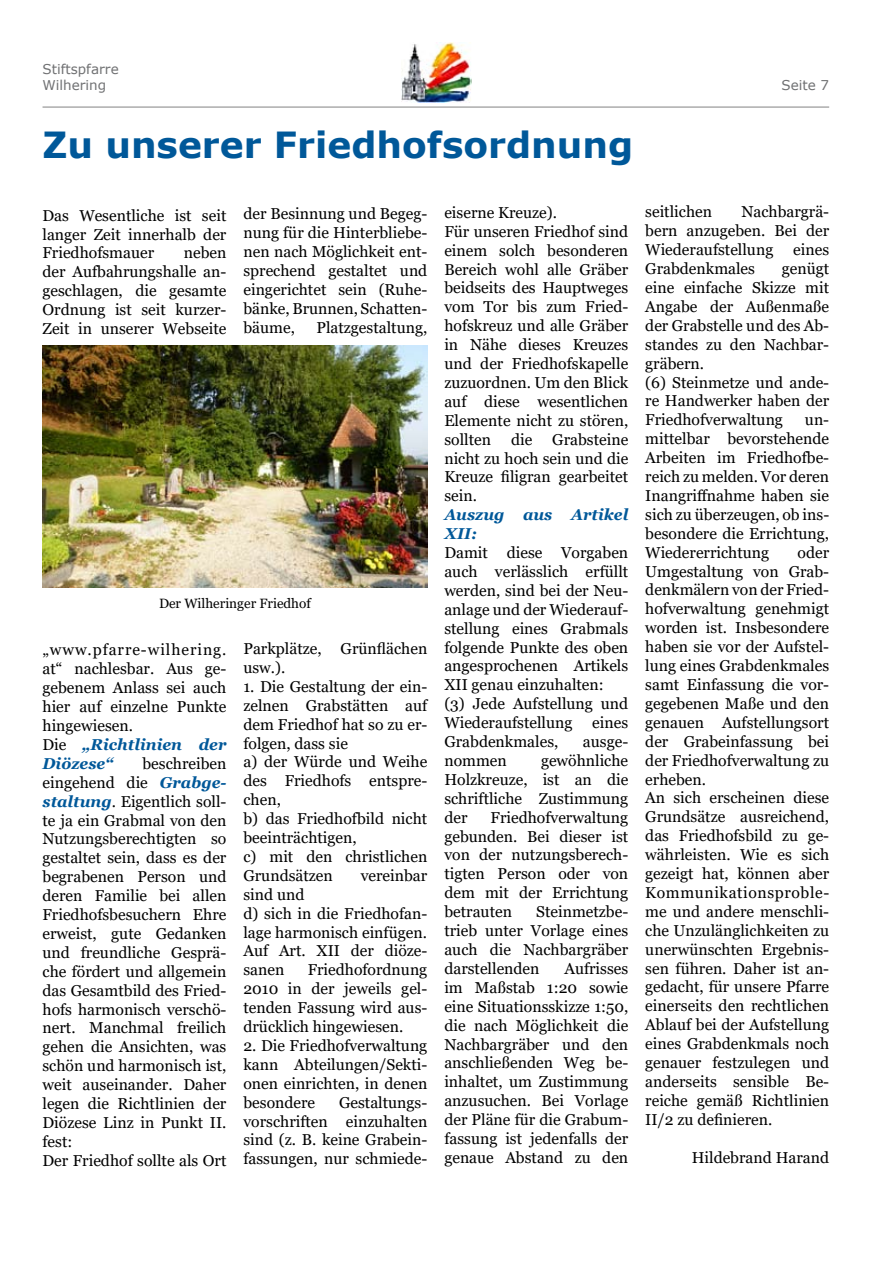
<style>
.page{position:relative;width:893px;height:1263px;background:#fff}
.page>*{position:absolute;margin:0;border:0;box-sizing:border-box;transform-origin:0 0}
.t1{font:700 36px "Verdana";color:#005899}
.t2{font:15.75px/18.9px "Georgia";color:#000;text-align:justify}
.t3{font:italic 700 15.75px/18.9px "Georgia";color:#005899}
.t4{font:13.5px/16.2px "Verdana";color:#707173}
.t5{font:13.5px "Georgia";color:#000}
.s1{font-weight:700;font-style:italic;color:#005899}
</style>
<div class="page">
<hr style="left:43px;top:107px;width:786px;height:1px;background:#000">
<img style="left:402px;top:43px;width:69px;height:60px">
<img style="left:43px;top:346px;width:384px;height:242px">
<p class="t4" style="left:43px;top:61px;width:78px">Stiftspfarre<br>Wilhering</p>
<h1 class="t1" style="left:43px;top:119px;width:592px">Zu unserer Friedhofsordnung</h1>
<p class="t4" style="left:781px;top:77px;width:49px">Seite 7</p>
<p class="t2" style="left:43px;top:206px;width:185px">Das Wesentliche ist seit langer Zeit innerhalb der Friedhofsmauer</p>
<p class="t2" style="left:43px;top:244px;width:185px;text-indent:141px">neben der Aufbahrungshalle an&shy;geschlagen, die gesamte Ordnung ist seit kurzer-Zeit in unserer Webseite</p>
<p class="t2" style="left:243px;top:205px;width:185px">der Besinnung und Begeg&shy;nung für die Hinterbliebe&shy;nen nach Möglichkeit ent&shy;sprechend gestaltet und eingerichtet sein (Ruhe&shy;bänke, Brunnen, Schatten&shy;bäume,</p>
<p class="t2" style="left:316px;top:318px;width:112px">Platzgestaltung,</p>
<p class="t5" style="left:159px;top:595px;width:153px">Der Wilheringer Friedhof</p>
<p class="t2" style="left:43px;top:641px;width:185px;text-align:left">„www.pfarre-wilhering. at“ nachlesbar. Aus ge&shy;gebenem Anlass sei auch hier auf einzelne Punkte hingewiesen.<br>Die <span class="s1">„Richtlinien der<br>Diözese“</span></p>
<p class="t2" style="left:43px;top:754px;width:185px;text-align:left;text-indent:100px">beschreiben eingehend die <span class="s1">Grabge&shy;staltung</span>. Eigentlich soll&shy;te ja ein Grabmal von den<br>Nutzungsberechtigten so gestaltet sein, dass es der begrabenen Person und deren Familie bei allen<br>Friedhofsbesuchern Ehre erweist, gute Gedanken und freundliche Gesprä&shy;che fördert und allgemein das Gesamtbild des Fried&shy;hofs harmonisch verschö&shy;nert. Manchmal freilich gehen die Ansichten, was schön und harmonisch ist, weit auseinander. Daher legen die Richtlinien der<br>Diözese Linz in Punkt II. fest:<br>Der Friedhof sollte als Ort</p>
<p class="t2" style="left:243px;top:639px;width:185px">Parkplätze, Grünflächen usw.).</p>
<p class="t2" style="left:243px;top:677px;width:185px;text-align:left">1. Die Gestaltung der ein&shy;zelnen Grabstätten auf dem Friedhof hat so zu er&shy;folgen, dass sie<br>a) der Würde und Weihe des Friedhofs entspre&shy;chen,<br>b) das Friedhofbild nicht beeinträchtigen,<br>c) mit den christlichen<br>Grundsätzen</p>
<p class="t2" style="left:361px;top:866px;width:68px">vereinbar</p>
<p class="t2" style="left:243px;top:885px;width:185px;text-align:left">sind und<br>d) sich in die Friedhofan&shy;lage harmonisch einfügen.<br>Auf Art. XII der diöze&shy;sanen</p>
<p class="t2" style="left:243px;top:961px;width:185px;text-indent:64px">Friedhofordnung 2010 in der jeweils gel&shy;tenden Fassung wird aus&shy;drücklich hingewiesen.</p>
<p class="t2" style="left:243px;top:1036px;width:185px">2. Die Friedhofverwaltung kann Abteilungen/Sekti&shy;onen einrichten, in denen besondere</p>
<p class="t2" style="left:243px;top:1093px;width:185px;text-indent:96px">Gestaltungs&shy;vorschriften einzuhalten sind (z. B. keine Grabein&shy;fassungen, nur schmiede-</p>
<p class="t2" style="left:444px;top:203px;width:185px;text-align:left">eiserne Kreuze).<br>Für unseren Friedhof sind einem solch besonderen<br>Bereich wohl alle Gräber beidseits des Hauptweges vom Tor bis zum Fried&shy;hofskreuz und alle Gräber in Nähe dieses Kreuzes und der Friedhofskapelle zuzuordnen. Um den Blick auf diese wesentlichen<br>Elemente nicht zu stören, sollten</p>
<p class="t2" style="left:444px;top:430px;width:185px;text-indent:108px">Grabsteine nicht zu hoch sein und die Kreuze filigran gearbeitet sein.</p>
<p class="t3" style="left:444px;top:505px;width:185px">Auszug aus Artikel<br>XII:</p>
<p class="t2" style="left:444px;top:543px;width:185px;text-align:left">Damit diese Vorgaben auch verlässlich erfüllt werden, sind bei der Neu&shy;anlage und der Wiederauf&shy;stellung eines Grabmals folgende Punkte des oben angesprochenen Artikels<br>XII genau einzuhalten:<br>(3) Jede Aufstellung und<br>Wiederaufstellung</p>
<p class="t2" style="left:511px;top:430px;width:23px">die</p>
<p class="t2" style="left:592px;top:714px;width:37px">eines</p>
<p class="t2" style="left:444px;top:732px;width:116px">Grabdenkmales,</p>
<p class="t2" style="left:583px;top:732px;width:47px">ausge-</p>
<p class="t2" style="left:444px;top:751px;width:64px">nommen</p>
<p class="t2" style="left:444px;top:751px;width:185px;text-indent:97px">gewöhnliche Holzkreuze, ist an die schriftliche Zustimmung der</p>
<p class="t2" style="left:444px;top:808px;width:185px;text-indent:46px">Friedhofverwaltung gebunden. Bei dieser ist von der nutzungsberech&shy;tigten Person oder von dem mit der Errichtung betrauten</p>
<p class="t2" style="left:444px;top:903px;width:185px;text-indent:92px">Steinmetzbe&shy;trieb unter Vorlage eines auch die Nachbargräber darstellenden</p>
<p class="t2" style="left:444px;top:959px;width:185px;text-indent:120px">Aufrisses im Maßstab 1:20 sowie eine Situationsskizze 1:50, die nach Möglichkeit die Nachbargräber und den anschließenden Weg be&shy;inhaltet, um Zustimmung anzusuchen. Bei Vorlage der Pläne für die Grabum&shy;fassung ist jedenfalls der genaue Abstand zu den</p>
<p class="t2" style="left:645px;top:203px;width:185px;text-indent:96px">Nachbargrä&shy;bern anzugeben. Bei der Wiederaufstellung</p>
<p class="t2" style="left:645px;top:203px;width:68px">seitlichen</p>
<p class="t2" style="left:793px;top:241px;width:37px">eines</p>
<p class="t2" style="left:645px;top:260px;width:111px">Grabdenkmales</p>
<p class="t2" style="left:645px;top:260px;width:185px;text-align:left;text-indent:136px">genügt eine einfache Skizze mit<br>Angabe der Außenmaße der Grabstelle und des Ab&shy;standes zu den Nachbar&shy;gräbern.<br>(6) Steinmetze und ande&shy;re Handwerker haben der<br>Friedhofverwaltung</p>
<p class="t2" style="left:645px;top:411px;width:185px;text-indent:160px">un&shy;mittelbar bevorstehende Arbeiten im Friedhofbe&shy;reich zu melden. Vor deren Inangriffnahme haben sie sich zu überzeugen, ob ins&shy;besondere die Errichtung, Wiedererrichtung</p>
<p class="t2" style="left:645px;top:543px;width:185px;text-align:left;text-indent:152px">oder<br>Umgestaltung von Grab&shy;denkmälern von der Fried&shy;hofverwaltung genehmigt worden ist. Insbesondere haben sie vor der Aufstel&shy;lung eines Grabdenkmales samt Einfassung die vor&shy;gegebenen Maße und den genauen Aufstellungsort der Grabeinfassung bei der Friedhofverwaltung zu erheben.<br>An sich erscheinen diese<br>Grundsätze ausreichend, das Friedhofsbild zu ge&shy;währleisten. Wie es sich gezeigt hat, können aber<br>Kommunikationsproble&shy;me und andere menschli&shy;che Unzulänglichkeiten zu unerwünschten Ergebnis&shy;sen führen. Daher ist an&shy;gedacht, für unsere Pfarre einerseits den rechtlichen<br>Ablauf bei der Aufstellung eines Grabdenkmals noch genauer festzulegen und anderseits sensible Be&shy;reiche gemäß Richtlinien<br>II/2 zu definieren.</p>
<p class="t2" style="left:692px;top:1148px;width:139px">Hildebrand Harand</p>
</div>
